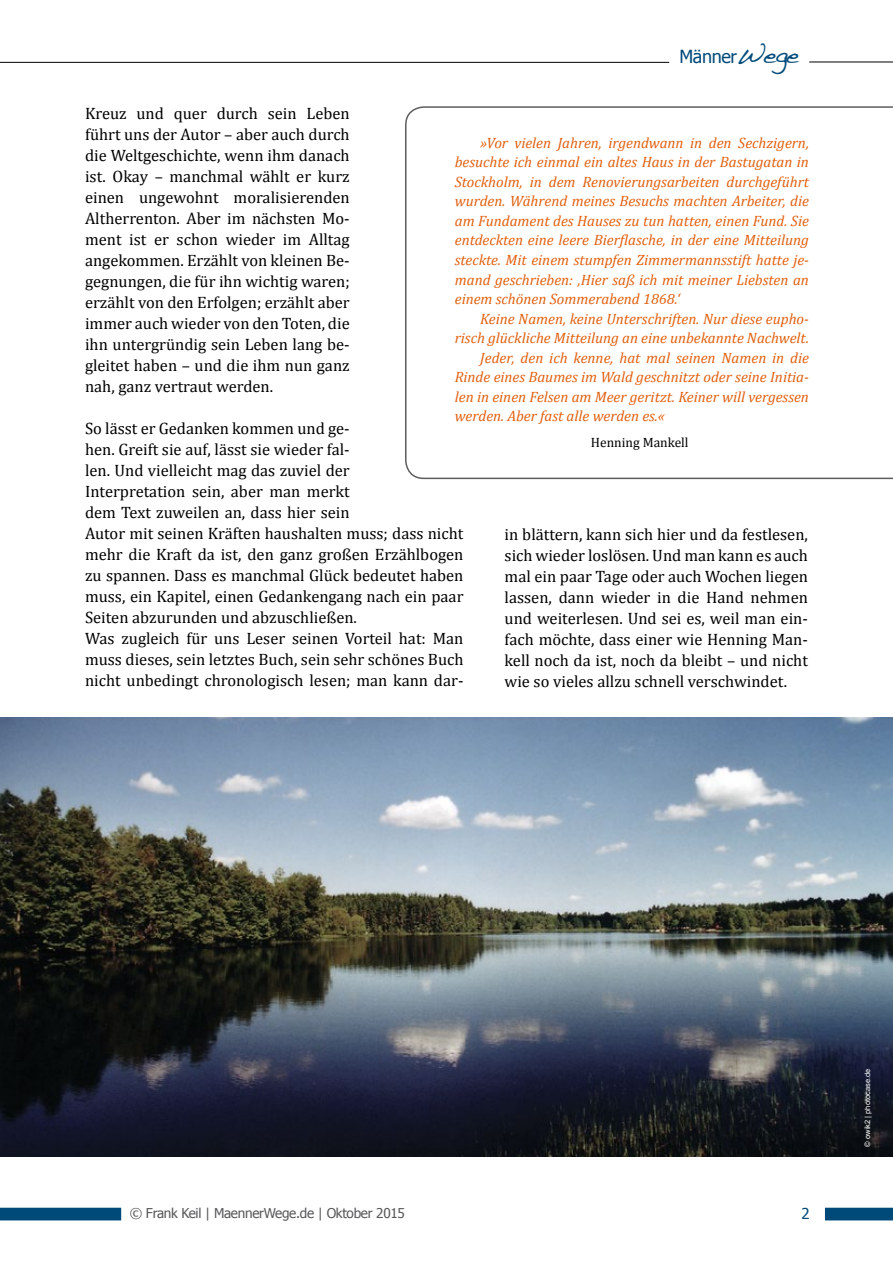
<style>
.page{position:relative;width:893px;height:1263px;background:#fff}
.page>*{position:absolute;margin:0;border:0;box-sizing:border-box;transform-origin:0 0}
.t1{font:18px "Tahoma";letter-spacing:-.02em;color:#004a7a}
.Lauftext_Cambria{font:16.5px/21px "Cambria";color:#000;text-align:justify}
.Lauftext_Cambria-2{font:italic 15px/19.5px "Cambria";color:#e15f0e;text-align:justify}
.t2{font:15px "Tahoma";color:#004a7a}
.t3{font:13.5px "Tahoma";letter-spacing:-.02em;color:#58585a}
.Lauftext_Cambria-3{font:13.5px "Cambria";color:#000}
.Bildautor{font:7.5px "Arial";color:#fff}
.s1{font-family:"Handwriting Dakota";font-size:27px}
</style>
<div class="page">
<svg style="left:0;top:1208px;width:121px;height:12px"></svg>
<svg style="left:825px;top:1208px;width:68px;height:12px"></svg>
<hr style="left:809px;top:62px;width:84px;height:1px;background:#000">
<hr style="left:0;top:62px;width:669px;height:1px;background:#000">
<svg style="left:405px;top:106px;width:488px;height:373px"></svg>
<img style="left:0;top:718px;width:893px;height:439px">
<p class="t1" style="left:679px;top:45px;width:121px">Männer<span class="s1">Wege</span></p>
<p class="Lauftext_Cambria" style="left:85px;top:103px;width:266px">Kreuz und quer durch sein Leben führt uns der Autor – aber auch durch die Weltgeschichte, wenn ihm danach ist. Okay – manchmal wählt er kurz einen ungewohnt moralisierenden Altherrenton. Aber im nächsten Mo&shy;ment ist er schon wieder im Alltag angekommen. Erzählt von kleinen Be&shy;gegnungen, die für ihn wichtig waren; erzählt von den Erfolgen; erzählt aber immer auch wieder von den Toten, die ihn untergründig sein Leben lang be&shy;gleitet haben – und die ihm nun ganz nah, ganz vertraut werden.</p>
<p class="Lauftext_Cambria" style="left:85px;top:418px;width:380px;text-align:left">So lässt er Gedanken kommen und ge-<br>hen. Greift sie auf, lässt sie wieder fal-<br>len. Und vielleicht mag das zuviel der<br>Interpretation sein, aber man merkt<br>dem Text zuweilen an, dass hier sein<br>Autor mit seinen Kräften haushalten muss; dass nicht mehr die Kraft da ist, den ganz großen Erzählbogen zu spannen. Dass es manchmal Glück bedeutet haben muss, ein Kapitel, einen Gedankengang nach ein paar Seiten abzurunden und abzuschließen.</p>
<p class="Lauftext_Cambria" style="left:85px;top:628px;width:380px">Was zugleich für uns Leser seinen Vorteil hat: Man muss dieses, sein letztes Buch, sein sehr schönes Buch nicht unbedingt chronologisch lesen; man kann dar-</p>
<p class="Lauftext_Cambria-2" style="left:455px;top:133px;width:356px;text-indent:26px">»Vor vielen Jahren, irgendwann in den Sechzigern, besuchte ich einmal ein altes Haus in der Bastugatan in Stockholm, in dem Renovierungsarbeiten durchgeführt wurden. Während meines Besuchs machten Arbeiter, die am Fundament des Hauses zu tun hatten, einen Fund. Sie entdeckten eine leere Bierflasche, in der eine Mitteilung steckte. Mit einem stumpfen Zimmermannsstift hatte je&shy;mand geschrieben: ‚Hier saß ich mit meiner Liebsten an einem schönen Sommerabend 1868.‘</p>
<p class="Lauftext_Cambria-2" style="left:455px;top:308px;width:356px;text-align:right">Keine Namen, keine Unterschriften. Nur diese eupho&shy;risch glückliche Mitteilung an eine unbekannte Nachwelt.</p>
<p class="Lauftext_Cambria-2" style="left:455px;top:347px;width:356px;text-indent:26px">Jeder, den ich kenne, hat mal seinen Namen in die Rinde eines Baumes im Wald geschnitzt oder seine Initia&shy;len in einen Felsen am Meer geritzt. Keiner will vergessen werden. Aber fast alle werden es.«</p>
<p class="Lauftext_Cambria-3" style="left:591px;top:434px;width:99px">Henning Mankell</p>
<p class="Lauftext_Cambria" style="left:505px;top:524px;width:305px">in blättern, kann sich hier und da festlesen, sich wieder loslösen. Und man kann es auch mal ein paar Tage oder auch Wochen liegen lassen, dann wieder in die Hand nehmen und weiterlesen. Und sei es, weil man ein&shy;fach möchte, dass einer wie Henning Man&shy;kell noch da ist, noch da bleibt – und nicht wie so vieles allzu schnell verschwindet.</p>
<p class="t3" style="left:130px;top:1204px;width:277px">© Frank Keil | MaennerWege.de | Oktober 2015</p>
<p class="t2" style="left:801px;top:1204px;width:10px">2</p>
<p class="Bildautor" style="left:863px;top:1147px;width:79px;rotate:-90deg">© owik2 | photocase.de</p>
</div>
